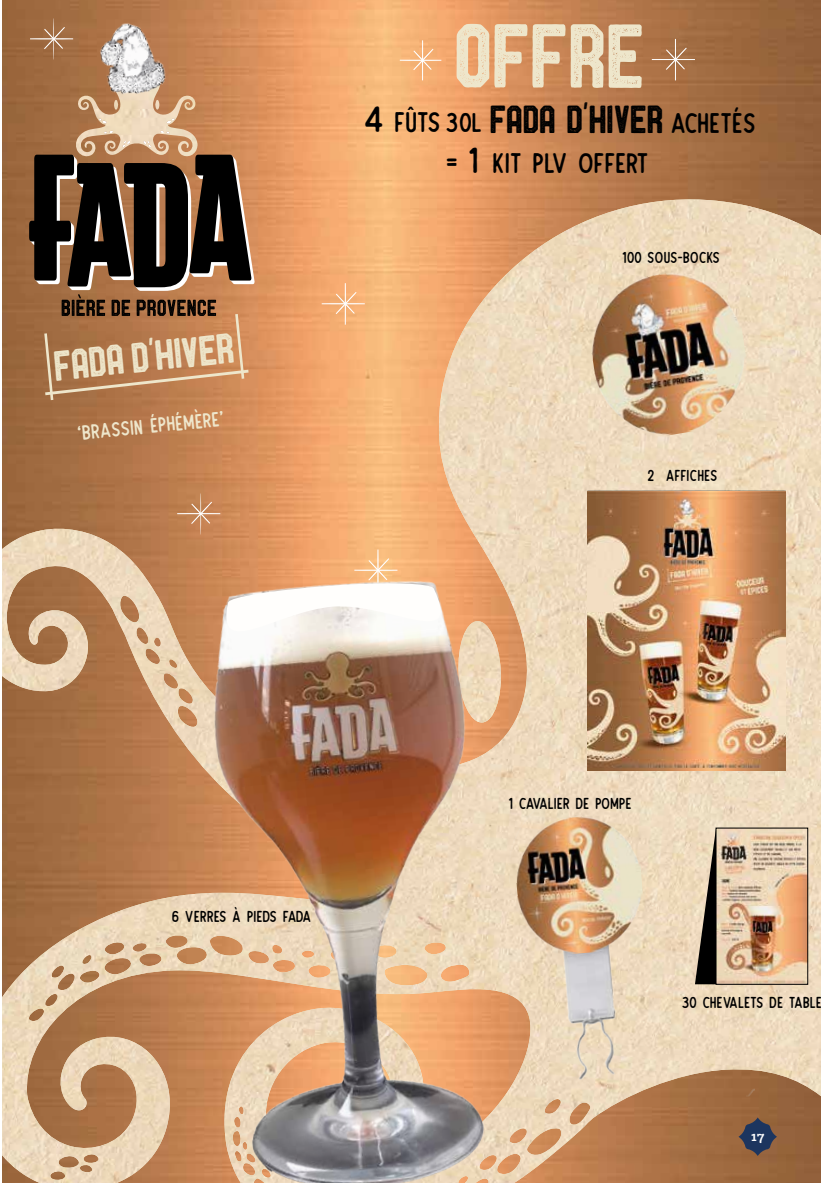
<style>
.page{position:relative;width:821px;height:1183px;background:#fff}
.page>*{position:absolute;margin:0;border:0;box-sizing:border-box;transform-origin:0 0}
.t1{font:90.6px "Barthon Stamp";color:#eee6cb;scale:.95 1}
.t2{font:42.3px "Barthon Stamp";color:#eee6cb;scale:.94 1}
.t3{font:37.8px/40.2px "The Dodger Inky";color:#000;scale:.95 1}
.t4{font:27.6px "The Dodger Inky";color:#eee6cb;scale:.95 1}
.t5{font:21.15px "The Dodger Inky";color:#000;scale:.95 1}
.t6{font:700 15px "Klinic Slab";color:#fff}
.s1{font-size:48.3px}
.s2{font-size:36.3px}
.s3{font-family:"Barthon Stamp";font-size:39.3px}
</style>
<div class="page">
<img style="left:2px;top:0;width:819px;height:195px">
<img style="left:2px;top:199px;width:819px;height:983px">
<img style="left:75px;top:61px;width:118px;height:94px">
<svg style="left:104px;top:131px;width:9px;height:3px"></svg>
<svg style="left:160px;top:130px;width:10px;height:4px"></svg>
<svg style="left:166px;top:118px;width:8px;height:6px"></svg>
<svg style="left:99px;top:118px;width:8px;height:5px"></svg>
<svg style="left:143px;top:141px;width:8px;height:6px"></svg>
<svg style="left:122px;top:141px;width:8px;height:6px"></svg>
<svg style="left:114px;top:105px;width:4px;height:5px"></svg>
<svg style="left:155px;top:105px;width:5px;height:5px"></svg>
<img style="left:88px;top:12px;width:89px;height:93px">
<svg style="left:29px;top:155px;width:226px;height:245px;background:#75533a"></svg>
<svg style="left:30px;top:18px;width:43px;height:42px;background:#a6754e"></svg>
<svg style="left:322px;top:283px;width:43px;height:41px;background:#f6b47e"></svg>
<svg style="left:652px;top:39px;width:43px;height:41px;background:#af7b54"></svg>
<svg style="left:400px;top:40px;width:41px;height:40px;background:#f6b881"></svg>
<img style="left:663px;top:777px;width:92px;height:341px">
<img style="left:717px;top:829px;width:89px;height:153px">
<svg style="left:695px;top:827px;width:21px;height:157px;background:#786e5f"></svg>
<img style="left:582px;top:262px;width:173px;height:183px">
<img style="left:663px;top:491px;width:122px;height:279px">
<img style="left:44px;top:430px;width:619px;height:752px">
<svg style="left:215px;top:549px;width:249px;height:113px"></svg>
<svg style="left:738px;top:1117px;width:39px;height:38px"></svg>
<h2 class="t2" style="left:51px;top:340px;width:194px;rotate:-6deg">FADA D’hivEr</h2>
<h3 class="t4" style="left:75px;top:414px;width:156px;rotate:-6deg">‘Brassin éphémère’</h3>
<h1 class="t1" style="left:454px;top:-1px;width:202px">OFFRE</h1>
<h3 class="t3" style="left:446px;top:98px;width:328px;text-indent:-83px"><span class="s1">4</span> fûts<span class="s2">30L</span> <span class="s3">FADA D’HIVER</span> Achetés = <span class="s1">1</span> kit PLV OFFERT</h3>
<p class="t5" style="left:622px;top:242px;width:105px">100 sous-bocks</p>
<p class="t5" style="left:647px;top:460px;width:75px">2 AFFICHES</p>
<p class="t5" style="left:172px;top:901px;width:148px">6 verres à Pieds FADA</p>
<p class="t5" style="left:508px;top:788px;width:131px">1 cavalier de pompe</p>
<p class="t5" style="left:681px;top:987px;width:149px">30 chevalets de table</p>
<p class="t6" style="left:751px;top:1125px;width:14px">17</p>
</div>
